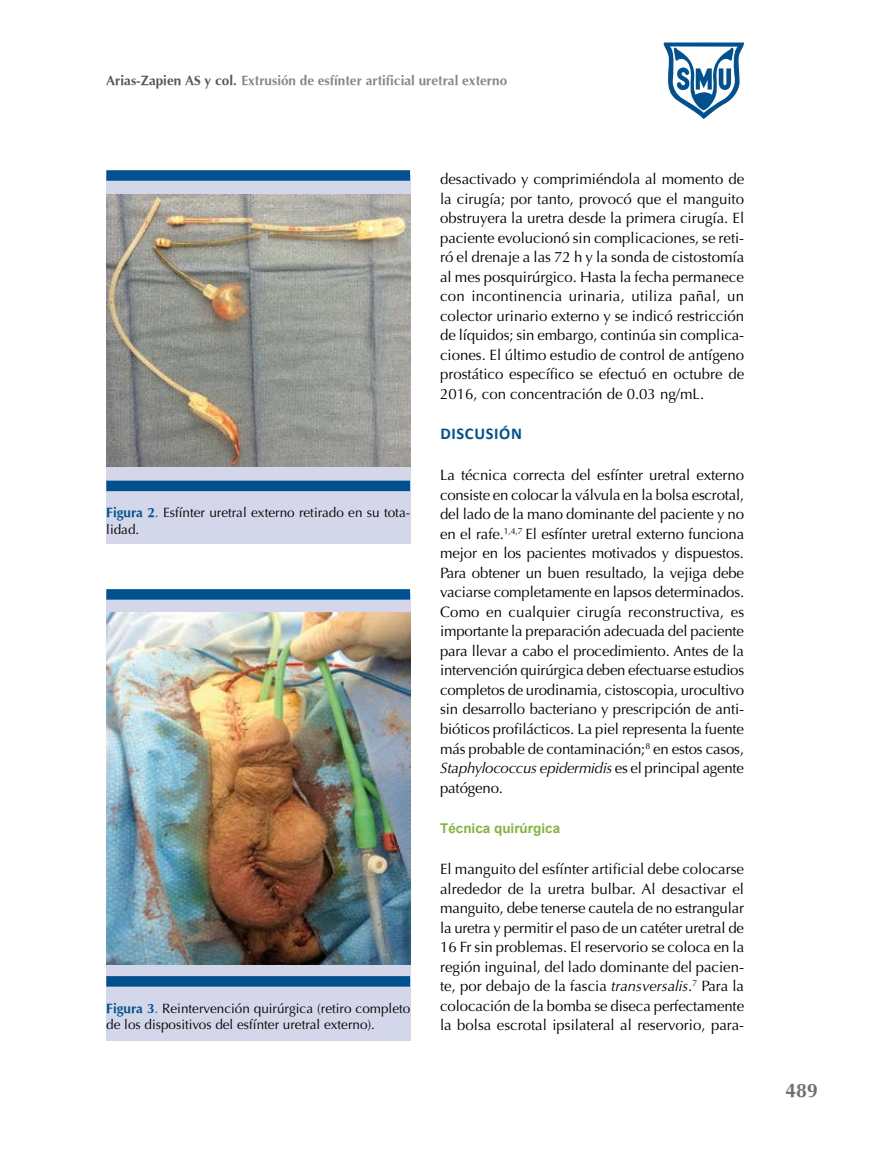
<style>
.page{position:relative;width:893px;height:1149px;background:#fff}
.page>*{position:absolute;margin:0;border:0;box-sizing:border-box;transform-origin:0 0}
.t1{font:700 19.5px "Optima";color:#706f6f}
.t2{font:700 16.5px "Calibri";letter-spacing:.04em;color:#015190}
.t3{font:15px/19.5px "Optima";color:#000;text-align:justify}
.t4{font:13.5px/16.5px "Optima";color:#000}
.t5{font:700 13.5px "Optima";color:#878787}
.t6{font:700 13.5px "Arial";color:#83b540}
.s1{color:#575756}
.s2{font-weight:700;color:#015190}
.s3{color:#015190}
.s4{font-style:italic}
</style>
<div class="page">
<div style="left:106px;top:175px;width:304px;height:369px;background:#d4d7e9"></div>
<div style="left:106px;top:594px;width:304px;height:446px;background:#d4d7e9"></div>
<div style="left:106px;top:480px;width:304px;height:11px;background:#015190"></div>
<div style="left:106px;top:975px;width:304px;height:11px;background:#015190"></div>
<div style="left:106px;top:170px;width:304px;height:11px;background:#015190"></div>
<div style="left:106px;top:589px;width:304px;height:10px;background:#015190"></div>
<img style="left:106px;top:194px;width:304px;height:272px">
<img style="left:106px;top:612px;width:304px;height:352px">
<svg style="left:663px;top:42px;width:81px;height:77px"></svg>
<p class="t5" style="left:106px;top:73px;width:402px"><span class="s1">Arias-Zapien AS y col.</span> Extrusión de esfínter artificial uretral externo</p>
<p class="t4" style="left:106px;top:504px;width:305px"><span class="s2">Figura 2</span><span class="s3">.</span> Esfínter uretral externo retirado en su tota&shy;lidad.</p>
<p class="t4" style="left:106px;top:999px;width:306px"><span class="s2">Figura 3</span><span class="s3">.</span> Reintervención quirúrgica (retiro completo de los dispositivos del esfínter uretral externo).</p>
<p class="t3" style="left:440px;top:169px;width:306px">desactivado y comprimiéndola al momento de la cirugía; por tanto, provocó que el manguito obstruyera la uretra desde la primera cirugía. El paciente evolucionó sin complicaciones, se reti&shy;ró el drenaje a las 72 h y la sonda de cistostomía al mes posquirúrgico. Hasta la fecha permanece con incontinencia urinaria, utiliza pañal, un colector urinario externo y se indicó restricción de líquidos; sin embargo, continúa sin complica&shy;ciones. El último estudio de control de antígeno prostático específico se efectuó en octubre de 2016, con concentración de 0.03 ng/mL.</p>
<p class="t2" style="left:440px;top:423px;width:83px">DISCUSIÓN</p>
<p class="t3" style="left:440px;top:465px;width:306px">La técnica correcta del esfínter uretral externo consiste en colocar la válvula en la bolsa escrotal, del lado de la mano dominante del paciente y no en el rafe.<sup>1,4,7</sup> El esfínter uretral externo funciona mejor en los pacientes motivados y dispuestos.<br>Para obtener un buen resultado, la vejiga debe vaciarse completamente en lapsos determinados.<br>Como en cualquier cirugía reconstructiva, es importante la preparación adecuada del paciente para llevar a cabo el procedimiento. Antes de la intervención quirúrgica deben efectuarse estudios completos de urodinamia, cistoscopia, urocultivo sin desarrollo bacteriano y prescripción de anti&shy;bióticos profilácticos. La piel representa la fuente más probable de contaminación;<sup>8</sup> en estos casos, <span class="s4">Staphylococcus epidermidis</span> es el principal agente patógeno.</p>
<p class="t6" style="left:440px;top:819px;width:122px">Técnica quirúrgica</p>
<p class="t3" style="left:440px;top:859px;width:306px">El manguito del esfínter artificial debe colocarse alrededor de la uretra bulbar. Al desactivar el manguito, debe tenerse cautela de no estrangular la uretra y permitir el paso de un catéter uretral de 16 Fr sin problemas. El reservorio se coloca en la región inguinal, del lado dominante del pacien&shy;te, por debajo de la fascia <span class="s4">transversalis</span>.<sup>7</sup> Para la colocación de la bomba se diseca perfectamente la bolsa escrotal ipsilateral al reservorio, para-</p>
<h1 class="t1" style="left:785px;top:1079px;width:34px">489</h1>
</div>
